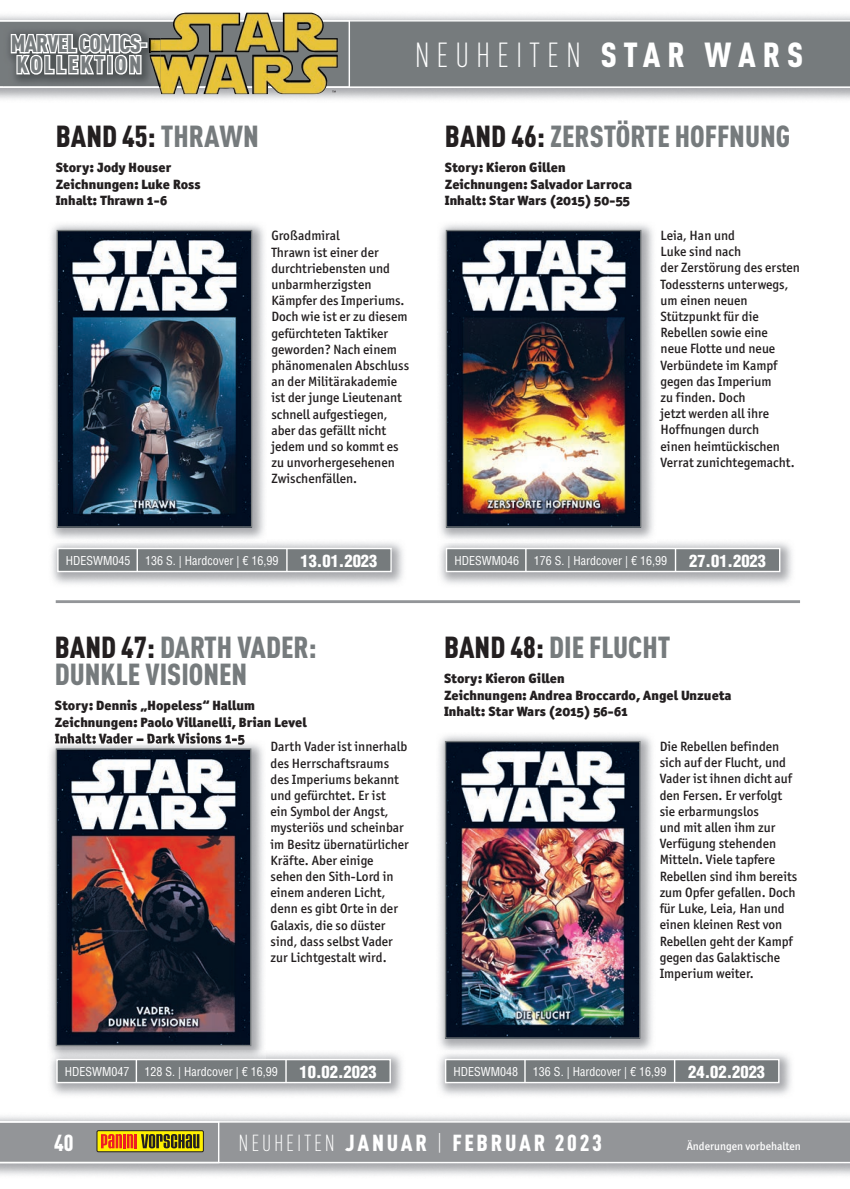
<style>
.page{position:relative;width:850px;height:1189px;background:#fff}
.page>*{position:absolute;margin:0;border:0;box-sizing:border-box;transform-origin:0 0}
.t1{font:300 34.35px "DIN Cond";letter-spacing:.2em;color:#fff}
.t2{font:900 30px/27px "DIN Cond";color:#767b7d}
.t3{font:900 30px "DIN Cond";color:#231f20}
.t4{font:900 23.55px/21px "DIN Cond";letter-spacing:-.03em;color:#767b7d}
.t5{font:900 22.8px "DIN Cond";letter-spacing:.12em;color:#fff}
.t6{font:900 condensed 16.5px "Helvetica";color:#fff}
.t7{font:13.5px/16.2px "Officina San ITC Medium OS";color:#231f20}
.t8{font:13.5px/16.5px "Officina San ITC Black OS";color:#231f20}
.t9{font:condensed 12px "Helvetica";color:#fff}
.t10{font:11.4px "Officina San ITC Medium OS";color:#fff}
.s1{font-weight:900}
.s2{color:#767b7d}
.s3{color:#231f20}
.s4{font-weight:300}
</style>
<div class="page">
<svg style="left:0;top:1121px;width:850px;height:41px;background:#9a9993"></svg>
<img style="left:0;top:12px;width:850px;height:88px">
<div style="left:350px;top:20px;width:500px;height:68px;background:#767b7d"></div>
<img style="left:173px;top:13px;width:165px;height:7px">
<svg style="left:0;top:20px;width:350px;height:72px;background:#a59c77"></svg>
<img style="left:50px;top:743px;width:213px;height:307px">
<img style="left:55px;top:739px;width:190px;height:5px">
<img style="left:58px;top:750px;width:191px;height:294px">
<div style="left:56px;top:748px;width:195px;height:298px;border:1px solid #767b7d"></div>
<img style="left:439px;top:735px;width:214px;height:315px">
<img style="left:447px;top:743px;width:191px;height:293px">
<div style="left:445px;top:741px;width:195px;height:297px;border:1px solid #767b7d"></div>
<img style="left:51px;top:1053px;width:351px;height:42px">
<img style="left:51px;top:1050px;width:215px;height:10px">
<div style="left:57px;top:1059px;width:333px;height:23px;background:#767b7d"></div>
<div style="left:56px;top:1058px;width:335px;height:25px;border:1px solid #fff"></div>
<svg style="left:136px;top:1059px;width:1px;height:23px"></svg>
<hr style="left:285px;top:1059px;width:2px;height:23px;background:#fff">
<img style="left:439px;top:1053px;width:352px;height:43px">
<div style="left:445px;top:1059px;width:334px;height:23px;background:#767b7d"></div>
<div style="left:445px;top:1058px;width:334px;height:25px;border:1px solid #fff"></div>
<hr style="left:524px;top:1059px;width:2px;height:23px;background:#fff">
<svg style="left:674px;top:1059px;width:1px;height:23px"></svg>
<img style="left:51px;top:224px;width:213px;height:315px">
<img style="left:59px;top:232px;width:191px;height:293px">
<div style="left:57px;top:230px;width:195px;height:297px;border:1px solid #767b7d"></div>
<img style="left:440px;top:224px;width:213px;height:315px">
<img style="left:448px;top:232px;width:191px;height:293px">
<div style="left:446px;top:230px;width:195px;height:297px;border:1px solid #767b7d"></div>
<img style="left:52px;top:542px;width:351px;height:42px">
<div style="left:58px;top:548px;width:333px;height:23px;background:#767b7d"></div>
<div style="left:57px;top:547px;width:335px;height:25px;border:1px solid #fff"></div>
<svg style="left:137px;top:548px;width:1px;height:23px"></svg>
<hr style="left:286px;top:548px;width:2px;height:23px;background:#fff">
<img style="left:440px;top:542px;width:352px;height:42px">
<div style="left:446px;top:548px;width:333px;height:23px;background:#767b7d"></div>
<div style="left:446px;top:547px;width:334px;height:25px;border:1px solid #fff"></div>
<svg style="left:525px;top:548px;width:1px;height:23px"></svg>
<svg style="left:675px;top:548px;width:1px;height:23px"></svg>
<hr style="left:56px;top:600px;width:744px;height:3px;background:#939598">
<h3 class="t4" style="left:11px;top:32px;width:138px">MARVEL COMICS-<br>KOLLEKTION</h3>
<h1 class="t1" style="left:415px;top:35px;width:390px">NEUHEITEN <span class="s1">STAR WARS</span></h1>
<h2 class="t3" style="left:56px;top:118px;width:205px">BAND 45: <span class="s2">THRAWN</span></h2>
<p class="t8" style="left:56px;top:159px;width:146px">Story: Jody Houser<br>Zeichnungen: Luke Ross<br>Inhalt: Thrawn 1-6</p>
<p class="t7" style="left:271px;top:227px;width:139px">Großadmiral<br>Thrawn ist einer der durchtriebensten und unbarmherzigsten<br>Kämpfer des Imperiums.<br>Doch wie ist er zu diesem gefürchteten Taktiker geworden? Nach einem phänomenalen Abschluss an der Militärakademie ist der junge Lieutenant schnell aufgestiegen, aber das gefällt nicht jedem und so kommt es zu unvorhergesehenen<br>Zwischenfällen.</p>
<h2 class="t2" style="left:445px;top:122px;width:347px"><span class="s3">BAND 46:</span> ZERSTÖRTE HOFFNUNG</h2>
<p class="t8" style="left:445px;top:159px;width:189px">Story: Kieron Gillen<br>Zeichnungen: Salvador Larroca<br>Inhalt: Star Wars (2015) 50-55</p>
<p class="t7" style="left:660px;top:227px;width:141px">Leia, Han und<br>Luke sind nach<br>der Zerstörung des ersten<br>Todessterns unterwegs, um einen neuen<br>Stützpunkt für die<br>Rebellen sowie eine<br>neue Flotte und neue<br>Verbündete im Kampf gegen das Imperium<br>zu finden. Doch<br>jetzt werden all ihre<br>Hoffnungen durch<br>einen heimtückischen<br>Verrat zunichtegemacht.</p>
<p class="t9" style="left:66px;top:553px;width:214px">HDESWM045 136 S. | Hardcover | € 16,99</p>
<p class="t6" style="left:300px;top:550px;width:78px">13.01.2023</p>
<p class="t9" style="left:454px;top:553px;width:214px">HDESWM046 176 S. | Hardcover | € 16,99</p>
<p class="t6" style="left:689px;top:550px;width:78px">27.01.2023</p>
<h2 class="t2" style="left:55px;top:633px;width:263px"><span class="s3">BAND 47:</span> DARTH VADER:<br>DUNKLE VISIONEN</h2>
<p class="t8" style="left:55px;top:697px;width:254px">Story: Dennis „Hopeless“ Hallum<br>Zeichnungen: Paolo Villanelli, Brian Level<br>Inhalt: Vader – Dark Visions 1-5</p>
<p class="t7" style="left:270px;top:738px;width:140px">Darth Vader ist innerhalb des Herrschaftsraums des Imperiums bekannt und gefürchtet. Er ist<br>ein Symbol der Angst, mysteriös und scheinbar im Besitz übernatürlicher<br>Kräfte. Aber einige sehen den Sith-Lord in einem anderen Licht, denn es gibt Orte in der<br>Galaxis, die so düster sind, dass selbst Vader zur Lichtgestalt wird.</p>
<h2 class="t2" style="left:444px;top:633px;width:228px"><span class="s3">BAND 48:</span> DIE FLUCHT</h2>
<p class="t8" style="left:444px;top:670px;width:289px">Story: Kieron Gillen<br>Zeichnungen: Andrea Broccardo, Angel Unzueta<br>Inhalt: Star Wars (2015) 56-61</p>
<p class="t7" style="left:660px;top:738px;width:139px">Die Rebellen befinden sich auf der Flucht, und<br>Vader ist ihnen dicht auf den Fersen. Er verfolgt sie erbarmungslos<br>und mit allen ihm zur<br>Verfügung stehenden<br>Mitteln. Viele tapfere<br>Rebellen sind ihm bereits zum Opfer gefallen. Doch für Luke, Leia, Han und einen kleinen Rest von<br>Rebellen geht der Kampf gegen das Galaktische<br>Imperium weiter.</p>
<p class="t9" style="left:65px;top:1064px;width:214px">HDESWM047 128 S. | Hardcover | € 16,99</p>
<p class="t6" style="left:299px;top:1061px;width:78px">10.02.2023</p>
<p class="t9" style="left:453px;top:1064px;width:214px">HDESWM048 136 S. | Hardcover | € 16,99</p>
<p class="t6" style="left:688px;top:1061px;width:78px">24.02.2023</p>
<h3 class="t5" style="left:54px;top:1128px;width:21px">40</h3>
<h3 class="t5" style="left:239px;top:1128px;width:365px"><span class="s4">NEUHEITEN</span> JANUAR <span class="s4">|</span> FEBRUAR 2023</h3>
<p class="t10" style="left:687px;top:1139px;width:116px">Änderungen vorbehalten</p>
</div>
